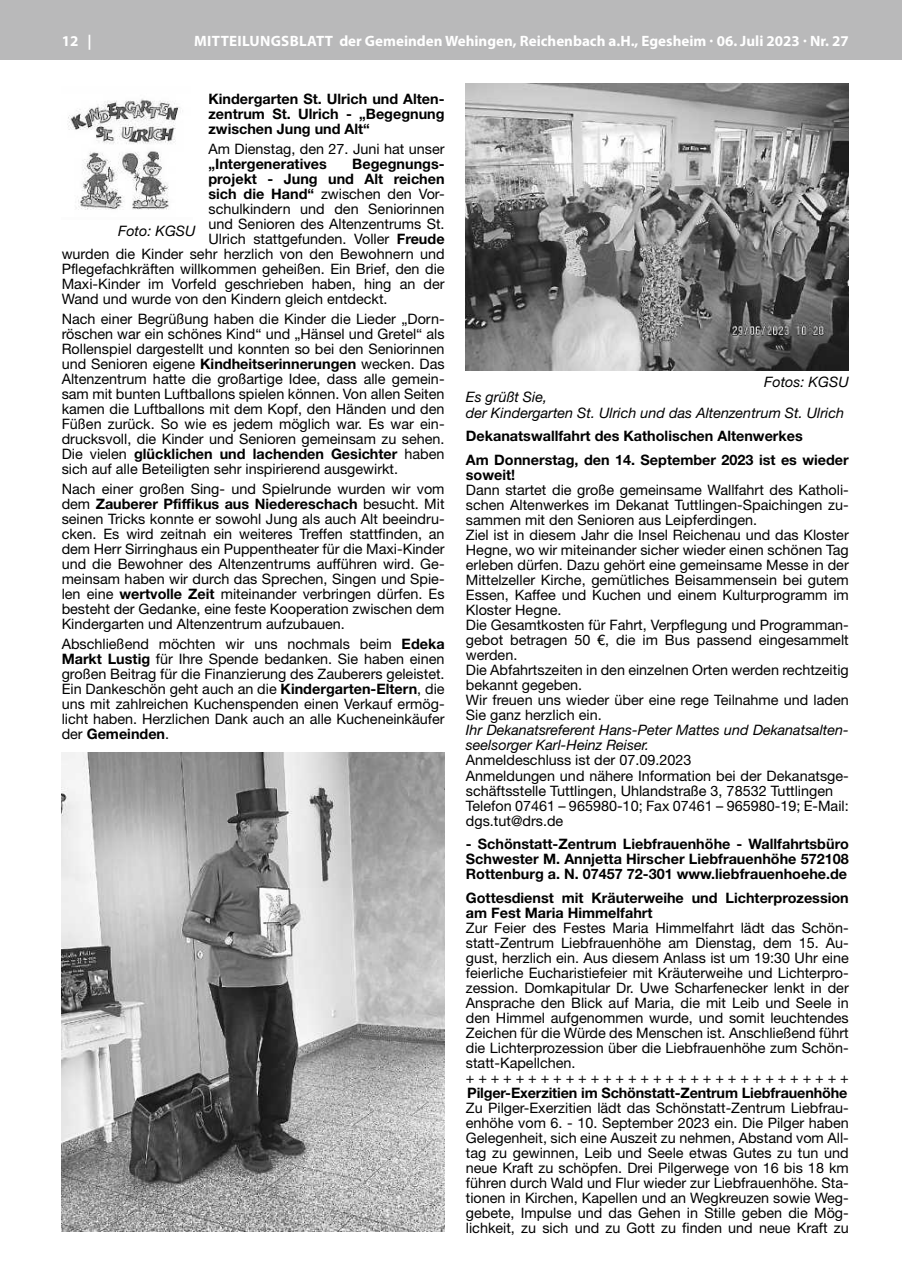
<style>
.page{position:relative;width:902px;height:1280px;background:#fff}
.page>*{position:absolute;margin:0;border:0;box-sizing:border-box;transform-origin:0 0}
.t1{font:700 15px "Myriad Pro";color:#fff}
.t2{font:14.4px/15px "Helvetica Neue LT Pro";color:#000;text-align:justify}
.t3{font:700 14.4px/15px "Helvetica Neue LT Pro";color:#000;text-align:justify}
.t4{font:italic 14.4px/15.1px "Helvetica Neue LT Pro";color:#000}
.s1{font-weight:700}
</style>
<div class="page">
<hr style="left:901px;top:0;width:1px;height:60px;background:#b9b9ba">
<div style="left:0;top:0;width:901px;height:60px;background:#b9b9ba"></div>
<img style="left:62px;top:753px;width:382px;height:478px">
<img style="left:67px;top:99px;width:113px;height:111px">
<img style="left:466px;top:83px;width:382px;height:288px">
<p class="t1" style="left:62px;top:31px;width:31px">12 |</p>
<p class="t1" style="left:194px;top:31px;width:656px">MITTEILUNGSBLATT der Gemeinden Wehingen, Reichenbach a.H., Egesheim · 06. Juli 2023 · Nr. 27</p>
<p class="t3" style="left:208px;top:91px;width:237px">Kindergarten St. Ulrich und Alten&shy;zentrum St. Ulrich - „Begegnung zwischen Jung und Alt“</p>
<p class="t2" style="left:208px;top:141px;width:237px">Am Dienstag, den 27. Juni hat unser</p>
<p class="t3" style="left:208px;top:156px;width:120px">„Intergeneratives</p>
<p class="t3" style="left:352px;top:156px;width:94px">Begegnungs-</p>
<p class="t3" style="left:208px;top:171px;width:238px">projekt - Jung und Alt reichen</p>
<p class="t2" style="left:208px;top:186px;width:237px"><span class="s1">sich die Hand“</span> zwischen den Vor-</p>
<p class="t2" style="left:208px;top:201px;width:237px">schulkindern und den Seniorinnen</p>
<p class="t2" style="left:208px;top:216px;width:238px">und Senioren des Altenzentrums St.</p>
<p class="t2" style="left:208px;top:231px;width:237px">Ulrich stattgefunden. Voller <span class="s1">Freude</span></p>
<p class="t2" style="left:62px;top:246px;width:384px">wurden die Kinder sehr herzlich von den Bewohnern und</p>
<p class="t2" style="left:62px;top:261px;width:384px">Pflegefachkräften willkommen geheißen. Ein Brief, den die</p>
<p class="t2" style="left:62px;top:276px;width:384px">Maxi-Kinder im Vorfeld geschrieben haben, hing an der</p>
<p class="t2" style="left:62px;top:291px;width:327px">Wand und wurde von den Kindern gleich entdeckt.</p>
<p class="t2" style="left:62px;top:311px;width:384px">Nach einer Begrüßung haben die Kinder die Lieder „Dorn&shy;röschen war ein schönes Kind“ und „Hänsel und Gretel“ als Rollenspiel dargestellt und konnten so bei den Seniorinnen und Senioren eigene <span class="s1">Kindheitserinnerungen</span> wecken. Das Altenzentrum hatte die großartige Idee, dass alle gemein&shy;sam mit bunten Luftballons spielen können. Von allen Seiten kamen die Luftballons mit dem Kopf, den Händen und den Füßen zurück. So wie es jedem möglich war. Es war ein&shy;drucksvoll, die Kinder und Senioren gemeinsam zu sehen.<br>Die vielen <span class="s1">glücklichen und lachenden Gesichter</span> haben sich auf alle Beteiligten sehr inspirierend ausgewirkt.</p>
<p class="t2" style="left:62px;top:481px;width:384px">Nach einer großen Sing- und Spielrunde wurden wir vom dem <span class="s1">Zauberer Pfiffikus aus Niedereschach</span> besucht. Mit seinen Tricks konnte er sowohl Jung als auch Alt beeindru&shy;cken. Es wird zeitnah ein weiteres Treffen stattfinden, an dem Herr Sirringhaus ein Puppentheater für die Maxi-Kinder und die Bewohner des Altenzentrums aufführen wird. Ge&shy;meinsam haben wir durch das Sprechen, Singen und Spie&shy;len eine <span class="s1">wertvolle Zeit</span> miteinander verbringen dürfen. Es besteht der Gedanke, eine feste Kooperation zwischen dem Kindergarten und Altenzentrum aufzubauen.</p>
<p class="t2" style="left:62px;top:636px;width:384px">Abschließend möchten wir uns nochmals beim <span class="s1">Edeka Markt Lustig</span> für Ihre Spende bedanken. Sie haben einen großen Beitrag für die Finanzierung des Zauberers geleistet.<br>Ein Dankeschön geht auch an die <span class="s1">Kindergarten-Eltern</span>, die uns mit zahlreichen Kuchenspenden einen Verkauf ermög&shy;licht haben. Herzlichen Dank auch an alle Kucheneinkäufer der <span class="s1">Gemeinden</span>.</p>
<p class="t4" style="left:118px;top:223px;width:79px">Foto: KGSU</p>
<p class="t4" style="left:764px;top:374px;width:86px">Fotos: KGSU</p>
<p class="t4" style="left:466px;top:389px;width:380px">Es grüßt Sie,<br>der Kindergarten St. Ulrich und das Altenzentrum St. Ulrich</p>
<p class="t3" style="left:466px;top:424px;width:384px;line-height:23.5px">Dekanatswallfahrt des Katholischen Altenwerkes<br>Am Donnerstag, den 14. September 2023 ist es wieder</p>
<p class="t3" style="left:466px;top:467px;width:51px">soweit!</p>
<p class="t2" style="left:466px;top:482px;width:384px;text-align:left">Dann startet die große gemeinsame Wallfahrt des Katholi&shy;schen Altenwerkes im Dekanat Tuttlingen-Spaichingen zu&shy;sammen mit den Senioren aus Leipferdingen.<br>Ziel ist in diesem Jahr die Insel Reichenau und das Kloster Hegne, wo wir miteinander sicher wieder einen schönen Tag erleben dürfen. Dazu gehört eine gemeinsame Messe in der Mittelzeller Kirche, gemütliches Beisammensein bei gutem Essen, Kaffee und Kuchen und einem Kulturprogramm im Kloster Hegne.<br>Die Gesamtkosten für Fahrt, Verpflegung und Programman&shy;gebot betragen 50 €, die im Bus passend eingesammelt werden.<br>Die Abfahrtszeiten in den einzelnen Orten werden rechtzeitig bekannt gegeben.<br>Wir freuen uns wieder über eine rege Teilnahme und laden Sie ganz herzlich ein.</p>
<p class="t4" style="left:466px;top:722px;width:384px">Ihr Dekanatsreferent Hans-Peter Mattes und Dekanatsalten&shy;seelsorger Karl-Heinz Reiser.</p>
<p class="t2" style="left:466px;top:752px;width:384px;text-align:left">Anmeldeschluss ist der 07.09.2023<br>Anmeldungen und nähere Information bei der Dekanatsge&shy;schäftsstelle Tuttlingen, Uhlandstraße 3, 78532 Tuttlingen Telefon 07461 – 965980-10; Fax 07461 – 965980-19; E-Mail: dgs.tut@drs.de</p>
<p class="t3" style="left:466px;top:836px;width:384px">- Schönstatt-Zentrum Liebfrauenhöhe - Wallfahrtsbüro Schwester M. Annjetta Hirscher Liebfrauenhöhe 572108<br>Rottenburg a. N. 07457 72-301 www.liebfrauenhoehe.de</p>
<p class="t3" style="left:466px;top:890px;width:384px">Gottesdienst mit Kräuterweihe und Lichterprozession am Fest Maria Himmelfahrt</p>
<p class="t2" style="left:466px;top:920px;width:384px;text-align:left">Zur Feier des Festes Maria Himmelfahrt lädt das Schön&shy;statt-Zentrum Liebfrauenhöhe am Dienstag, dem 15. Au&shy;gust, herzlich ein. Aus diesem Anlass ist um 19:30 Uhr eine feierliche Eucharistiefeier mit Kräuterweihe und Lichterpro&shy;zession. Domkapitular Dr. Uwe Scharfenecker lenkt in der Ansprache den Blick auf Maria, die mit Leib und Seele in den Himmel aufgenommen wurde, und somit leuchtendes Zeichen für die Würde des Menschen ist. Anschließend führt die Lichterprozession über die Liebfrauenhöhe zum Schön&shy;statt-Kapellchen.<br>+ + + + + + + + + + + + + + + + + + + + + + + + + + + + + + +</p>
<p class="t3" style="left:467px;top:1085px;width:382px">Pilger-Exerzitien im Schönstatt-Zentrum Liebfrauenhöhe</p>
<p class="t2" style="left:466px;top:1100px;width:384px">Zu Pilger-Exerzitien lädt das Schönstatt-Zentrum Liebfrau&shy;enhöhe vom 6. - 10. September 2023 ein. Die Pilger haben Gelegenheit, sich eine Auszeit zu nehmen, Abstand vom All&shy;tag zu gewinnen, Leib und Seele etwas Gutes zu tun und neue Kraft zu schöpfen. Drei Pilgerwege von 16 bis 18 km führen durch Wald und Flur wieder zur Liebfrauenhöhe. Sta&shy;tionen in Kirchen, Kapellen und an Wegkreuzen sowie Weg&shy;gebete, Impulse und das Gehen in Stille geben die Mög&shy;lichkeit, zu sich und zu Gott zu finden und neue Kraft zu</p>
</div>
